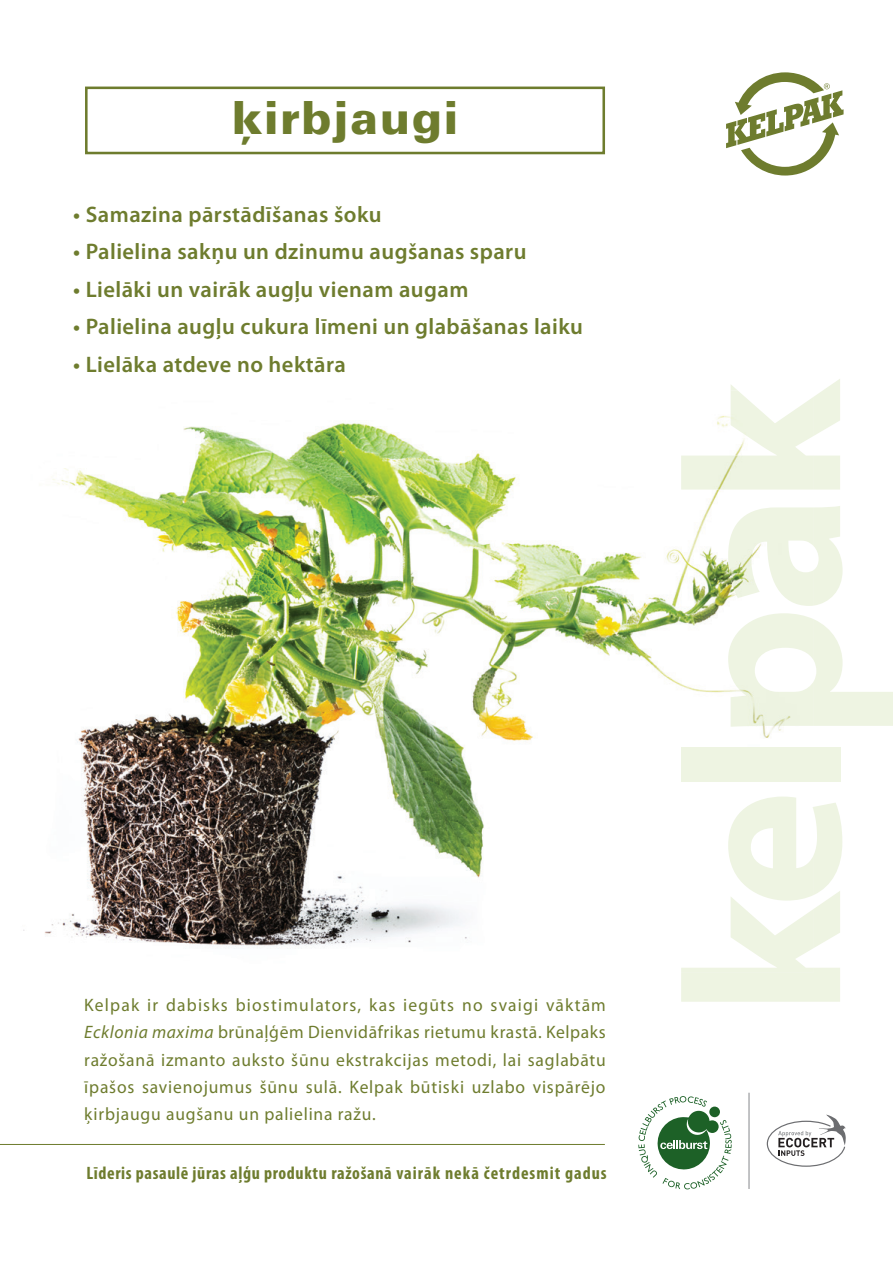
<style>
.page{position:relative;width:893px;height:1263px;background:#fff}
.page>*{position:absolute;margin:0;border:0;box-sizing:border-box;transform-origin:0 0}
.t1{font:49.5px "Unitus TEE Blac";letter-spacing:.03em;color:#6e7c2e}
.t2{font:600 22.5px "Myriad Pro";letter-spacing:.02em;color:#6e7c2e}
.t3{font:18px/27.3px "Myriad Pro";letter-spacing:.045em;color:#6e7c2e;text-align:justify}
.t4{font:700 condensed 18px "Myriad Pro";letter-spacing:.035em;color:#6e7c2e}
.s1{font-style:italic}
</style>
<div class="page">
<img style="left:23px;top:423px;width:790px;height:526px">
<div style="left:85px;top:87px;width:520px;height:67px;border:3px solid #6e7c2e"></div>
<svg style="left:681px;top:803px;width:161px;height:199px"></svg>
<img style="left:728px;top:797px;width:85px;height:104px">
<div style="left:813px;top:748px;width:27px;height:34px;background:#eef4e2"></div>
<div style="left:681px;top:748px;width:132px;height:34px;background:#eef4e2"></div>
<svg style="left:813px;top:619px;width:79px;height:107px"></svg>
<img style="left:728px;top:613px;width:85px;height:114px">
<svg style="left:813px;top:506px;width:29px;height:100px"></svg>
<img style="left:728px;top:507px;width:85px;height:99px">
<svg style="left:730px;top:379px;width:110px;height:111px"></svg>
<img style="left:681px;top:390px;width:132px;height:100px">
<svg style="left:726px;top:72px;width:117px;height:104px"></svg>
<hr style="left:0;top:1144px;width:605px;height:1px;background:#6e7c2e">
<svg style="left:766px;top:1115px;width:80px;height:52px"></svg>
<hr style="left:748px;top:1093px;width:1px;height:96px;background:#939598">
<svg style="left:638px;top:1096px;width:93px;height:93px"></svg>
<h1 class="t1" style="left:232px;top:89px;width:228px">ķirbjaugi</h1>
<p class="t2" style="left:73px;top:200px;width:310px">• Samazina pārstādīšanas šoku</p>
<p class="t2" style="left:73px;top:238px;width:455px">• Palielina sakņu un dzinumu augšanas sparu</p>
<p class="t2" style="left:73px;top:275px;width:397px">• Lielāki un vairāk augļu vienam augam</p>
<p class="t2" style="left:73px;top:313px;width:511px">• Palielina augļu cukura līmeni un glabāšanas laiku</p>
<p class="t2" style="left:73px;top:350px;width:274px">• Lielāka atdeve no hektāra</p>
<p class="t3" style="left:84px;top:991px;width:523px">Kelpak ir dabisks biostimulators, kas iegūts no svaigi vāktām <span class="s1">Ecklonia maxima</span> brūnaļģēm Dienvidāfrikas rietumu krastā. Kelpaks ražošanā izmanto auksto šūnu ekstrakcijas metodi, lai saglabātu īpašos savienojumus šūnu sulā. Kelpak būtiski uzlabo vispārējo ķirbjaugu augšanu un palielina ražu.</p>
<p class="t4" style="left:86px;top:1162px;width:522px">Līderis pasaulē jūras aļģu produktu ražošanā vairāk nekā četrdesmit gadus</p>
</div>
